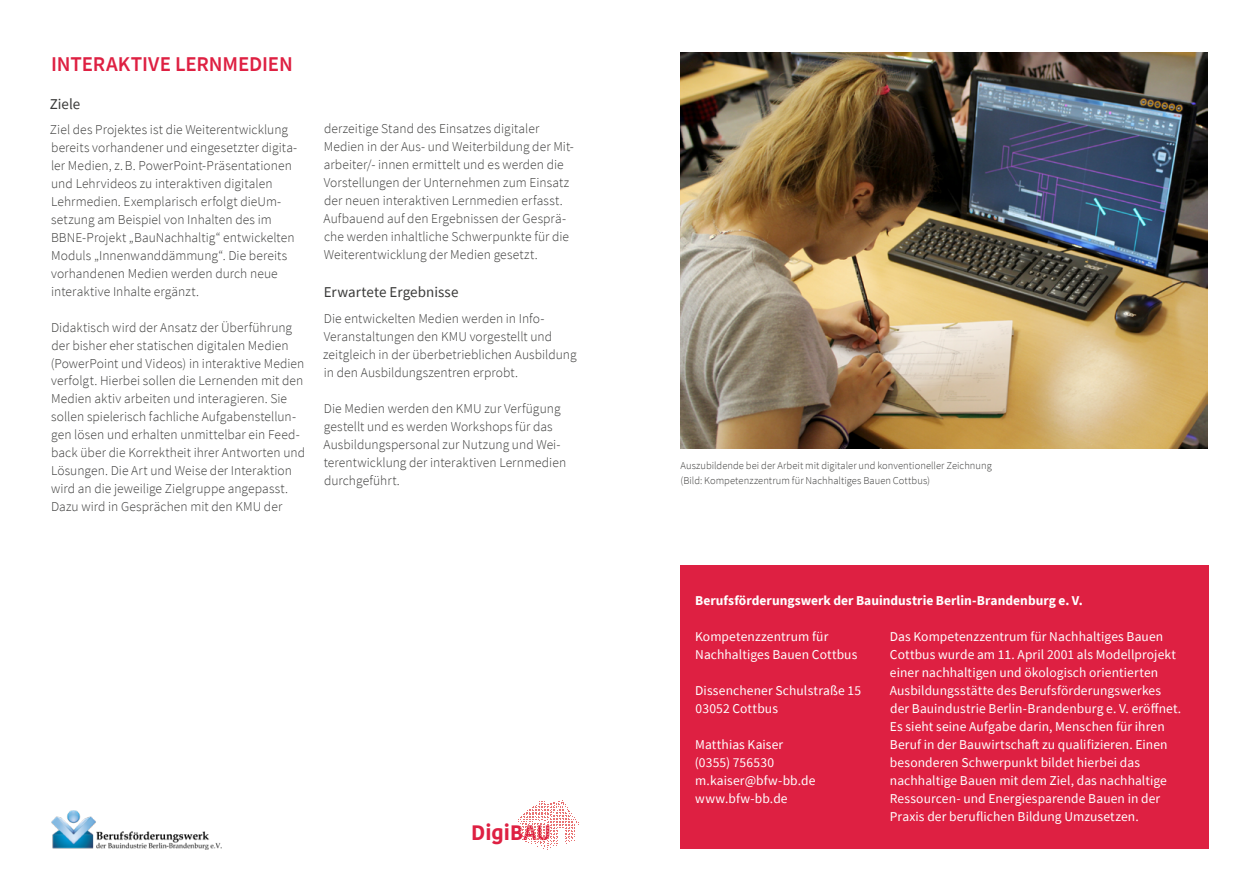
<style>
.page{position:relative;width:1259px;height:893px;background:#fff}
.page>*{position:absolute;margin:0;border:0;box-sizing:border-box;transform-origin:0 0}
.t1{font:600 21px "Source Sans Pro";letter-spacing:-.005em;color:#de2042}
.t2{font:700 20.85px "Kohinoor Devanagari";color:#de2042}
.t3{font:15px "Source Sans Pro";color:#3a3a39}
.t4{font:300 13.5px/18px "Source Sans Pro";letter-spacing:.005em;color:#3a3a39}
.t5{font:13.5px/18px "Source Sans Pro";letter-spacing:.01em;color:#fff}
.t6{font:700 13.5px "Source Sans Pro";color:#fff}
.t7{font:300 10.5px/15px "Source Sans Pro";letter-spacing:.005em;color:#3a3a39}
</style>
<div class="page">
<svg style="left:518px;top:800px;width:59px;height:50px"></svg>
<img style="left:680px;top:53px;width:528px;height:396px">
<div style="left:680px;top:566px;width:528px;height:283px;background:#de2042"></div>
<img style="left:51px;top:810px;width:171px;height:40px">
<h1 class="t1" style="left:51px;top:50px;width:243px">INTERAKTIVE LERNMEDIEN</h1>
<p class="t3" style="left:50px;top:94px;width:32px">Ziele</p>
<p class="t4" style="left:50px;top:120px;width:249px">Ziel des Projektes ist die Weiterentwicklung bereits vorhandener und eingesetzter digita&shy;ler Medien, z.B. PowerPoint-Präsentationen und Lehrvideos zu interaktiven digitalen Lehrmedien. Exemplarisch erfolgt dieUm&shy;setzung am Beispiel von Inhalten des im BBNE-Projekt „BauNachhaltig“ entwickelten Moduls „Innenwanddämmung“. Die bereits vorhandenen Medien werden durch neue interaktive Inhalte ergänzt.</p>
<p class="t4" style="left:51px;top:318px;width:256px">Didaktisch wird der Ansatz der Überführung der bisher eher statischen digitalen Medien (PowerPoint und Videos) in interaktive Medien verfolgt. Hierbei sollen die Lernenden mit den Medien aktiv arbeiten und interagieren. Sie sollen spielerisch fachliche Aufgabenstellun&shy;gen lösen und erhalten unmittelbar ein Feed&shy;back über die Korrektheit ihrer Antworten und Lösungen. Die Art und Weise der Interaktion wird an die jeweilige Zielgruppe angepasst.<br>Dazu wird in Gesprächen mit den KMU der</p>
<p class="t4" style="left:323px;top:120px;width:252px">derzeitige Stand des Einsatzes digitaler Medien in der Aus- und Weiterbildung der Mit&shy;arbeiter/- innen ermittelt und es werden die Vorstellungen der Unternehmen zum Einsatz der neuen interaktiven Lernmedien erfasst.<br>Aufbauend auf den Ergebnissen der Gesprä&shy;che werden inhaltliche Schwerpunkte für die Weiterentwicklung der Medien gesetzt.</p>
<p class="t3" style="left:324px;top:282px;width:136px">Erwartete Ergebnisse</p>
<p class="t4" style="left:323px;top:309px;width:255px">Die entwickelten Medien werden in Info-Veranstaltungen den KMU vorgestellt und zeitgleich in der überbetrieblichen Ausbildung in den Ausbildungszentren erprobt.</p>
<p class="t4" style="left:323px;top:399px;width:244px">Die Medien werden den KMU zur Verfügung gestellt und es werden Workshops für das Ausbildungspersonal zur Nutzung und Wei&shy;terentwicklung der interaktiven Lernmedien durchgeführt.</p>
<h2 class="t2" style="left:471px;top:814px;width:81px">DigiBAU</h2>
<p class="t7" style="left:680px;top:458px;width:313px">Auszubildende bei der Arbeit mit digitaler und konventioneller Zeichnung (Bild: Kompetenzzentrum für Nachhaltiges Bauen Cottbus)</p>
<p class="t6" style="left:695px;top:591px;width:389px">Berufsförderungswerk der Bauindustrie Berlin-Brandenburg e. V.</p>
<p class="t5" style="left:695px;top:627px;width:164px">Kompetenzzentrum für<br>Nachhaltiges Bauen Cottbus</p>
<p class="t5" style="left:695px;top:681px;width:168px">Dissenchener Schulstraße 15<br>03052 Cottbus</p>
<p class="t5" style="left:695px;top:735px;width:122px">Matthias Kaiser (0355) 756530 m.kaiser@bfw-bb.de www.bfw-bb.de</p>
<p class="t5" style="left:889px;top:627px;width:293px">Das Kompetenzzentrum für Nachhaltiges Bauen Cottbus wurde am 11. April 2001 als Modellprojekt einer nachhaltigen und ökologisch orientierten Ausbildungsstätte des Berufsförderungswerkes der Bauindustrie Berlin-Brandenburg e. V. eröffnet.<br>Es sieht seine Aufgabe darin, Menschen für ihren Beruf in der Bauwirtschaft zu qualifizieren. Einen besonderen Schwerpunkt bildet hierbei das nachhaltige Bauen mit dem Ziel, das nachhaltige Ressourcen- und Energiesparende Bauen in der Praxis der beruflichen Bildung Umzusetzen.</p>
</div>
